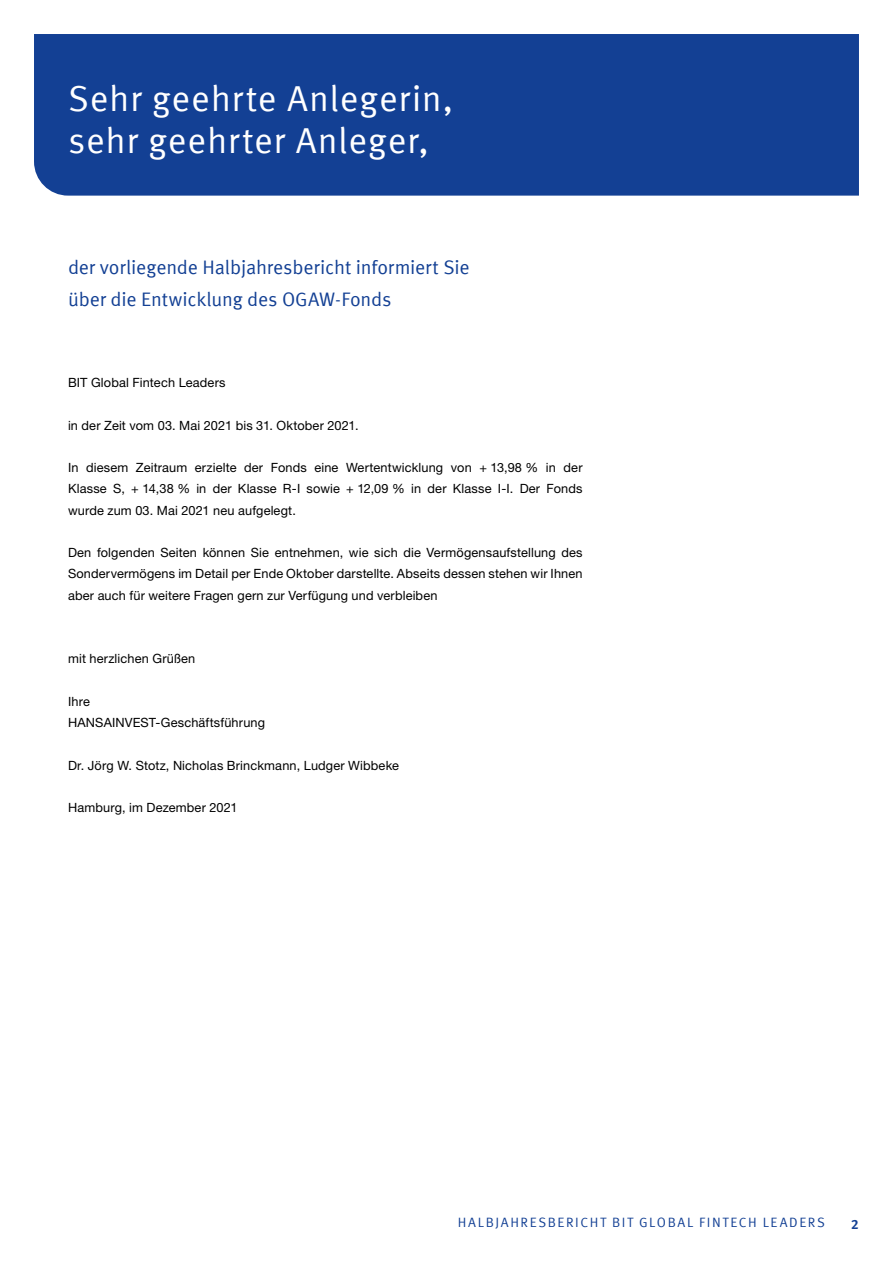
<style>
.page{position:relative;width:893px;height:1263px;background:#fff}
.page>*{position:absolute;margin:0;border:0;box-sizing:border-box;transform-origin:0 0}
.t1{font:36px/42.5px "Meta Offc Pro Norm";letter-spacing:.02em;color:#fff}
.t2{font:19.5px/32px "Meta Offc Pro Norm";letter-spacing:-.005em;color:#134094}
.t3{font:13.5px "Meta Offc Pro Norm";letter-spacing:.12em;color:#134094}
.t4{font:700 13.5px "Meta Offc Pro";color:#134094}
.t5{font:12.75px/21.3px "Helvetica Neue LTW1 G";letter-spacing:.01em;color:#000;text-align:justify}
</style>
<div class="page">
<div style="left:34px;top:34px;width:825px;height:162px;background:#134094"></div>
<h1 class="t1" style="left:68px;top:75px;width:387px">Sehr geehrte Anlegerin, sehr geehrter Anleger,</h1>
<h2 class="t2" style="left:68px;top:250px;width:403px">der vorliegende Halbjahresbericht informiert Sie über die Entwicklung des OGAW-Fonds</h2>
<p class="t5" style="left:68px;top:372px;width:159px">BIT Global Fintech Leaders</p>
<p class="t5" style="left:68px;top:414px;width:292px">in der Zeit vom 03. Mai 2021 bis 31. Oktober 2021.</p>
<p class="t5" style="left:68px;top:457px;width:516px">In diesem Zeitraum erzielte der Fonds eine Wertentwicklung von + 13,98 % in der Klasse S, + 14,38 % in der Klasse R-I sowie + 12,09 % in der Klasse I-I. Der Fonds wurde zum 03. Mai 2021 neu aufgelegt.</p>
<p class="t5" style="left:68px;top:542px;width:516px">Den folgenden Seiten können Sie entnehmen, wie sich die Vermögensaufstellung des Sondervermögens im Detail per Ende Oktober darstellte. Abseits dessen stehen wir Ihnen aber auch für weitere Fragen gern zur Verfügung und verbleiben</p>
<p class="t5" style="left:68px;top:648px;width:129px">mit herzlichen Grüßen</p>
<p class="t5" style="left:68px;top:691px;width:199px">Ihre<br>HANSAINVEST-Geschäftsführung</p>
<p class="t5" style="left:68px;top:754px;width:332px">Dr. Jörg W. Stotz, Nicholas Brinckmann, Ludger Wibbeke</p>
<p class="t5" style="left:68px;top:797px;width:171px">Hamburg, im Dezember 2021</p>
<p class="t3" style="left:458px;top:1211px;width:201px">HALBJAHRESBERICHT BIT Global</p>
<p class="t3" style="left:699px;top:1211px;width:33px">Fi ntech</p>
<p class="t3" style="left:763px;top:1211px;width:46px">Leaders</p>
<p class="t4" style="left:851px;top:1214px;width:9px">2</p>
</div>
